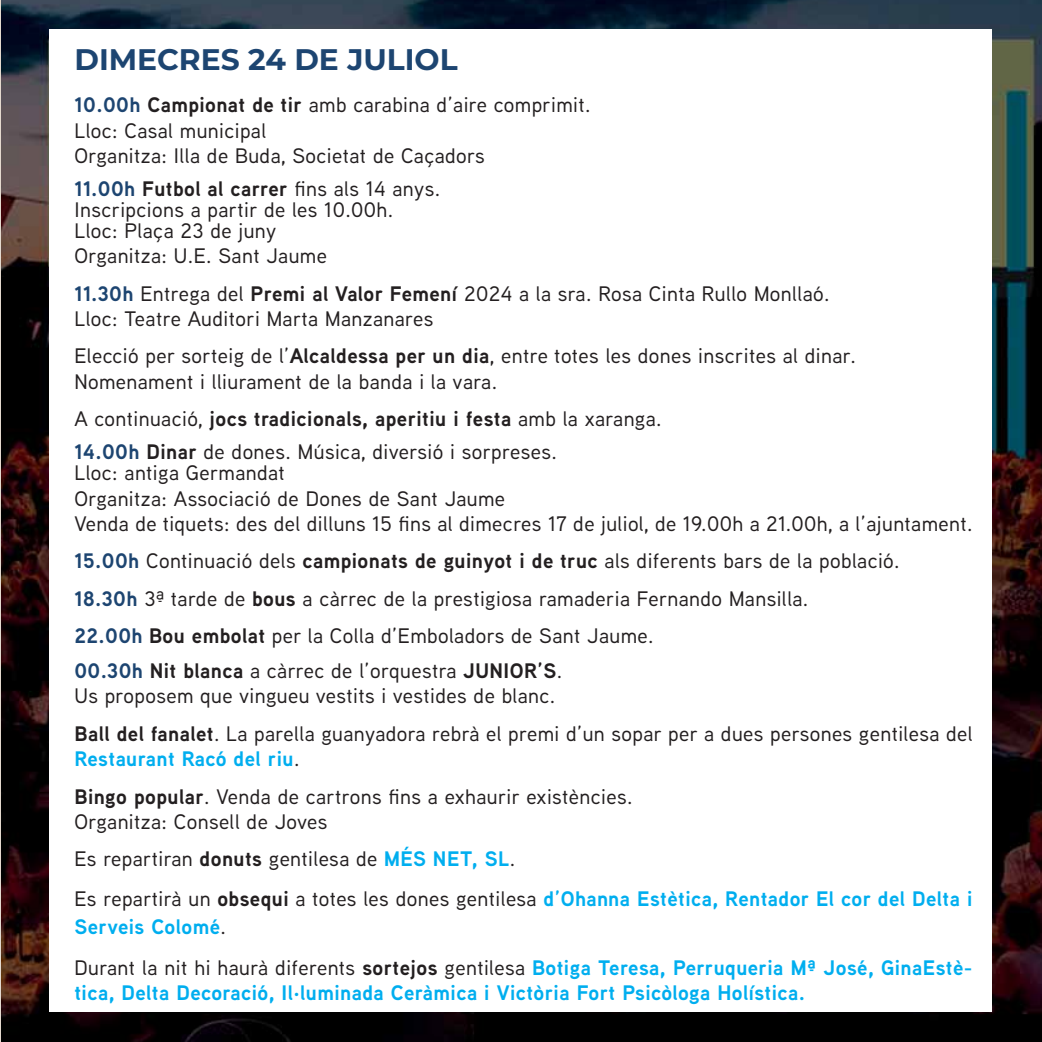
<style>
.page{position:relative;width:1042px;height:1042px;background:#fff}
.page>*{position:absolute;margin:0;border:0;box-sizing:border-box;transform-origin:0 0}
.t1{font:100 29.75px "Montserrat";color:#1d4571}
.t2{font:500 21px/25.2px "Aaux Next";letter-spacing:.02em;color:#231f20}
.t3{font:700 21px/40.2px "Aaux Next";letter-spacing:.02em;color:#00aeef}
.s1{font-weight:700;color:#1d4571}
.s2{font-weight:700}
.s3{font-weight:700;color:#00aeef}
.s4{font-weight:500;color:#231f20}
.s5{color:#231f20}
</style>
<div class="page">
<img style="left:1px;top:0;width:1041px;height:1042px">
<div style="left:50px;top:30px;width:942px;height:982px;background:#fff"></div>
<hr style="left:0;top:0;width:1px;height:1042px;background:#e4d9ce">
<h1 class="t1" style="left:74px;top:48px;width:385px">DIMECRES 24 DE JULIOL</h1>
<p class="t2" style="left:74px;top:95px;width:518px"><span class="s1">10.00h</span> <span class="s2">Campionat de tir</span> amb carabina d’aire comprimit.<br>Lloc: Casal municipal<br>Organitza: Illa de Buda, Societat de Caçadors</p>
<p class="t2" style="left:74px;top:181px;width:367px;line-height:21px"><span class="s1">11.00h</span> <span class="s2">Futbol al carrer</span> fins als 14 anys.<br>Inscripcions a partir de les 10.00h.<br>Lloc: Plaça 23 de juny</p>
<p class="t2" style="left:74px;top:240px;width:757px;line-height:37.4px">Organitza: U.E. Sant Jaume<br><span class="s1">11.30h</span> Entrega del <span class="s2">Premi al Valor Femení</span> 2024 a la sra. Rosa Cinta Rullo Monllaó.</p>
<p class="t2" style="left:74px;top:302px;width:783px;line-height:37.4px">Lloc: Teatre Auditori Marta Manzanares<br>Elecció per sorteig de l’<span class="s2">Alcaldessa per un dia</span>, entre totes les dones inscrites al dinar.</p>
<p class="t2" style="left:74px;top:365px;width:589px;line-height:37.4px">Nomenament i lliurament de la banda i la vara.<br>A continuació, <span class="s2">jocs tradicionals, aperitiu i festa</span> amb la xaranga.</p>
<p class="t2" style="left:74px;top:444px;width:484px;line-height:21px"><span class="s1">14.00h</span> <span class="s2">Dinar</span> de dones. Música, diversió i sorpreses.<br>Lloc: antiga Germandat</p>
<p class="t2" style="left:74px;top:488px;width:899px">Organitza: Associació de Dones de Sant Jaume<br>Venda de tiquets: des del dilluns 15 fins al dimecres 17 de juliol, de 19.00h a 21.00h, a l’ajuntament.</p>
<p class="t2" style="left:74px;top:544px;width:827px;line-height:37.4px"><span class="s1">15.00h</span> Continuació dels <span class="s2">campionats de guinyot i de truc</span> als diferents bars de la població.<br><span class="s1">18.30h</span> 3ª tarde de <span class="s2">bous</span> a càrrec de la prestigiosa ramaderia Fernando Mansilla.<br><span class="s1">22.00h</span> <span class="s2">Bou embolat</span> per la Colla d’Emboladors de Sant Jaume.</p>
<p class="t2" style="left:74px;top:660px;width:489px"><span class="s1">00.30h</span> <span class="s2">Nit blanca</span> a càrrec de l’orquestra <span class="s2">JUNIOR’S</span>.<br>Us proposem que vingueu vestits i vestides de blanc.</p>
<p class="t2" style="left:74px;top:723px;width:899px"><span class="s2">Ball del fanalet</span>. La parella guanyadora rebrà el premi d’un sopar per a dues persones gentilesa del<br><span class="s3">Restaurant Racó del riu</span>.</p>
<p class="t2" style="left:74px;top:786px;width:560px"><span class="s2">Bingo popular</span>. Venda de cartrons fins a exhaurir existències.<br>Organitza: Consell de Joves</p>
<p class="t2" style="left:74px;top:841px;width:899px;line-height:40.2px">Es repartiran <span class="s2">donuts</span> gentilesa de <span class="s3">MÉS NET, SL</span>.<br>Es repartirà un <span class="s2">obsequi</span> a totes les dones gentilesa <span class="s3">d’Ohanna Estètica, Rentador El cor del Delta i</span></p>
<p class="t3" style="left:74px;top:909px;width:899px">Serveis Colomé<span class="s4">.<br>Durant la nit hi haurà diferents</span> <span class="s5">sortejos</span> <span class="s4">gentilesa</span> Botiga Teresa, Perruqueria Mª José, GinaEstè-</p>
<p class="t3" style="left:74px;top:975px;width:732px">tica, Delta Decoració, Il·luminada Ceràmica i Victòria Fort Psicòloga Holística.</p>
</div>
